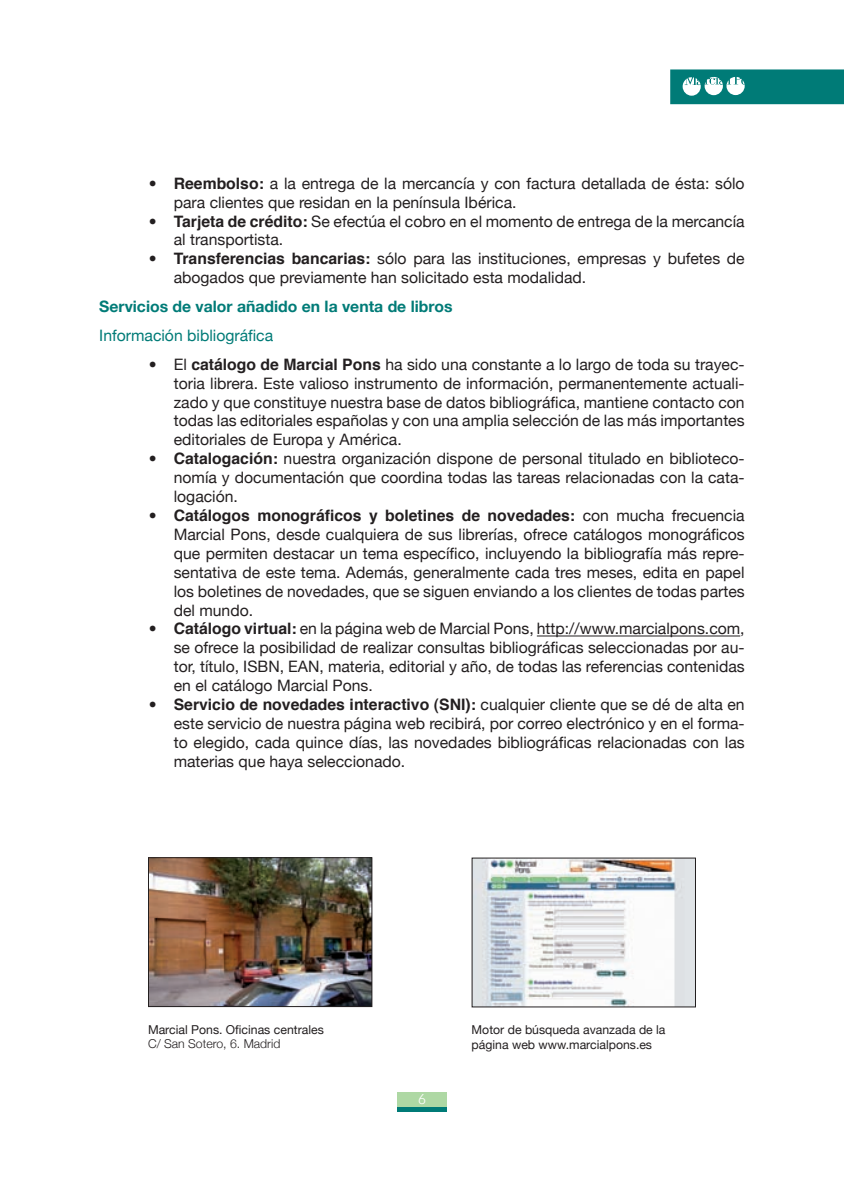
<style>
.page{position:relative;width:844px;height:1191px;background:#fff}
.page>*{position:absolute;margin:0;border:0;box-sizing:border-box;transform-origin:0 0}
.t1{font:15.75px/18.9px "Helvetica Neue";color:#231f20;text-align:justify}
.t2{font:700 15.75px "Helvetica";color:#231f20}
.t3{font:700 15.75px "Helvetica Neue";color:#007b77}
.t4{font:15.75px "Helvetica Neue";color:#007b77}
.t5{font:300 14px "Vectora LH";color:#fff}
.t6{font:12.25px/14.7px "Helvetica Neue";color:#231f20}
.t7{font:300 12.25px "Helvetica Neue";color:#231f20}
.s1{font-family:"Helvetica";font-weight:700}
.s2{font-family:"Helvetica Neue";font-weight:400}
</style>
<div class="page">
<div style="left:671px;top:70px;width:171px;height:33px;background:#007b77"></div>
<div style="left:670px;top:69px;width:173px;height:35px;border:2px solid #007b77"></div>
<svg style="left:682px;top:77px;width:62px;height:19px"></svg>
<hr style="left:536px;top:635px;width:204px;height:1px;background:#231f20">
<img style="left:150px;top:859px;width:220px;height:146px">
<div style="left:148px;top:857px;width:224px;height:150px;border:1px solid #231f20"></div>
<img style="left:473px;top:859px;width:220px;height:146px">
<div style="left:397px;top:1091px;width:49px;height:15px;background:#aed8a4"></div>
<div style="left:397px;top:1106px;width:49px;height:5px;background:#007b77"></div>
<p class="t1" style="left:174px;top:173px;width:572px;text-indent:-25px">• <span class="s1">Reembolso:</span> a la entrega de la mercancía y con factura detallada de ésta: sólo para clientes que residan en la península Ibérica.</p>
<p class="t1" style="left:174px;top:211px;width:572px;text-indent:-25px">• <span class="s1">Tarjeta de crédito:</span> Se efectúa el cobro en el momento de entrega de la mercancía al transportista.</p>
<p class="t1" style="left:174px;top:249px;width:572px;text-indent:-25px">• <span class="s1">Transferencias bancarias:</span> sólo para las instituciones, empresas y bufetes de abogados que previamente han solicitado esta modalidad.</p>
<p class="t3" style="left:99px;top:297px;width:354px">Servicios de valor añadido en la venta de libros</p>
<p class="t4" style="left:99px;top:326px;width:175px">Información bibliográfica</p>
<p class="t1" style="left:174px;top:354px;width:572px;text-indent:-25px">• El <span class="s1">catálogo de Marcial Pons</span> ha sido una constante a lo largo de toda su trayec&shy;toria librera. Este valioso instrumento de información, permanentemente actuali&shy;zado y que constituye nuestra base de datos bibliográfica, mantiene contacto con todas las editoriales españolas y con una amplia selección de las más importantes editoriales de Europa y América.</p>
<p class="t1" style="left:174px;top:449px;width:572px;text-indent:-25px">• <span class="s1">Catalogación:</span> nuestra organización dispone de personal titulado en biblioteco&shy;nomía y documentación que coordina todas las tareas relacionadas con la cata&shy;logación.</p>
<p class="t2" style="left:149px;top:503px;width:597px"><span class="s2">•</span> Catálogos monográficos y boletines de novedades: <span class="s2">con mucha frecuencia</span></p>
<p class="t1" style="left:174px;top:524px;width:572px">Marcial Pons, desde cualquiera de sus librerías, ofrece catálogos monográficos que permiten destacar un tema específico, incluyendo la bibliografía más repre&shy;sentativa de este tema. Además, generalmente cada tres meses, edita en papel los boletines de novedades, que se siguen enviando a los clientes de todas partes del mundo.</p>
<p class="t1" style="left:174px;top:619px;width:572px;text-indent:-25px">• <span class="s1">Catálogo virtual:</span> en la página web de Marcial Pons, http://www.marcialpons.com, se ofrece la posibilidad de realizar consultas bibliográficas seleccionadas por au&shy;tor, título, ISBN, EAN, materia, editorial y año, de todas las referencias contenidas en el catálogo Marcial Pons.</p>
<p class="t2" style="left:149px;top:692px;width:597px"><span class="s2">•</span> Servicio de novedades interactivo (SNI): <span class="s2">cualquier cliente que se dé de alta en</span></p>
<p class="t1" style="left:174px;top:713px;width:572px">este servicio de nuestra página web recibirá, por correo electrónico y en el forma&shy;to elegido, cada quince días, las novedades bibliográficas relacionadas con las materias que haya seleccionado.</p>
<p class="t6" style="left:148px;top:1021px;width:177px">Marcial Pons. Oficinas centrales</p>
<p class="t7" style="left:148px;top:1036px;width:134px">C/ San Sotero, 6. Madrid</p>
<p class="t5" style="left:418px;top:1091px;width:9px">6</p>
<p class="t6" style="left:471px;top:1022px;width:195px">Motor de búsqueda avanzada de la página web www.marcialpons.es</p>
</div>
